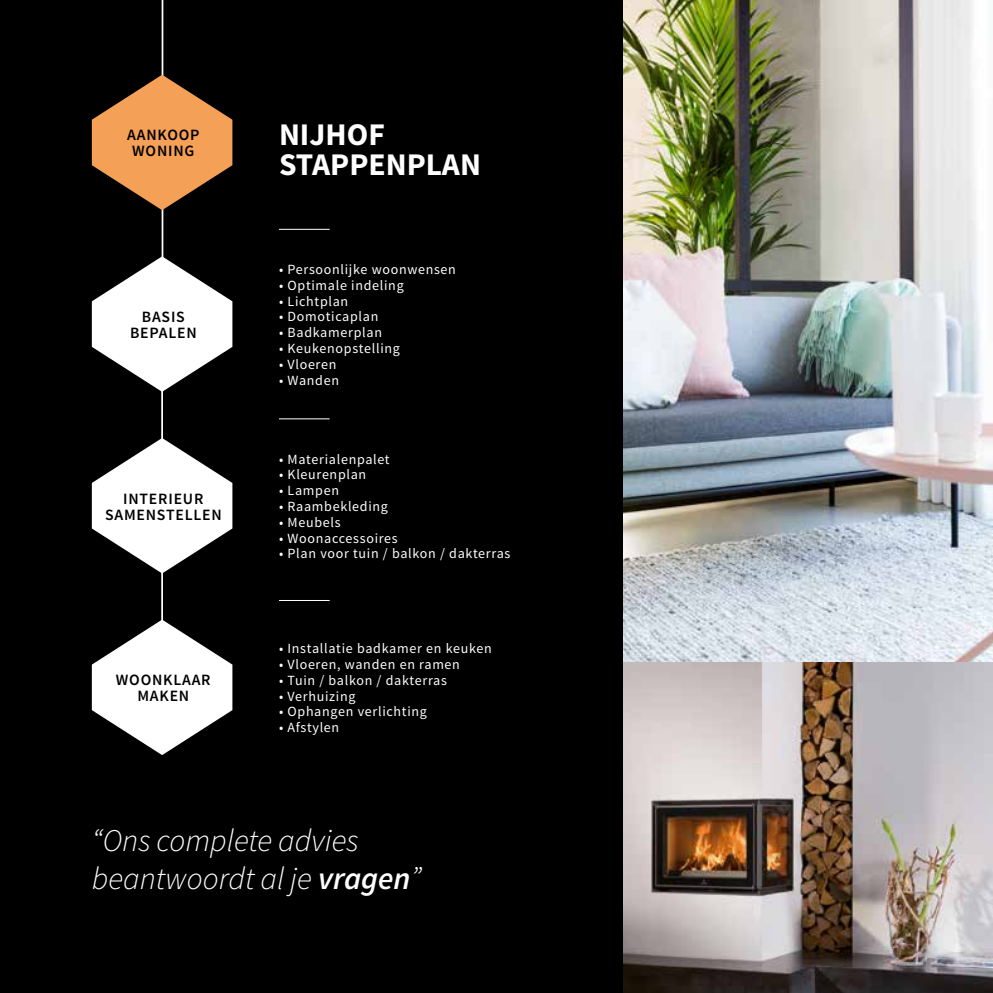
<style>
.page{position:relative;width:993px;height:993px;background:#fff}
.page>*{position:absolute;margin:0;border:0;box-sizing:border-box;transform-origin:0 0}
.t1{font:italic 300 31.5px/37.8px "Source Sans Pro";color:#fff}
.t2{font:700 31.5px/29.8px "Source Sans Pro";color:#fff}
.t3{font:600 15.75px/15.8px "Source Sans Pro";letter-spacing:.05em;color:#000;text-align:center}
.t4{font:14px "Source Sans Pro";letter-spacing:.05em;color:#fff}
.s1{font-weight:600}
</style>
<div class="page">
<div style="left:0;top:0;width:992px;height:992px;background:#000"></div>
<img style="left:623px;top:0;width:369px;height:992px">
<hr style="left:161px;top:0;width:2px;height:109px;background:#fff">
<hr style="left:161px;top:163px;width:2px;height:194px;background:#fff">
<hr style="left:161px;top:382px;width:2px;height:305px;background:#fff">
<svg style="left:92px;top:256px;width:140px;height:135px"></svg>
<svg style="left:92px;top:438px;width:140px;height:135px"></svg>
<svg style="left:92px;top:619px;width:140px;height:135px"></svg>
<svg style="left:92px;top:75px;width:140px;height:135px"></svg>
<hr style="left:279px;top:600px;width:50px;height:1px;background:#fff">
<hr style="left:279px;top:418px;width:50px;height:1px;background:#fff">
<hr style="left:279px;top:229px;width:50px;height:1px;background:#fff">
<p class="t3" style="left:127px;top:128px;width:74px">AANKOOP<br>WONING</p>
<p class="t3" style="left:130px;top:309px;width:68px">BASIS<br>BEPALEN</p>
<p class="t3" style="left:105px;top:491px;width:118px">INTERIEUR<br>SAMENSTELLEN</p>
<p class="t3" style="left:116px;top:672px;width:96px">WOONKLAAR<br>MAKEN</p>
<h1 class="t2" style="left:279px;top:121px;width:203px">NIJHOF<br>STAPPENPLAN</h1>
<p class="t4" style="left:279px;top:261px;width:178px">• Persoonlijke woonwensen</p>
<p class="t4" style="left:279px;top:276px;width:126px">• Optimale indeling</p>
<p class="t4" style="left:279px;top:292px;width:71px">• Lichtplan</p>
<p class="t4" style="left:279px;top:308px;width:101px">• Domoticaplan</p>
<p class="t4" style="left:279px;top:324px;width:104px">• Badkamerplan</p>
<p class="t4" style="left:279px;top:339px;width:122px">• Keukenopstelling</p>
<p class="t4" style="left:279px;top:355px;width:59px">• Vloeren</p>
<p class="t4" style="left:279px;top:371px;width:61px">• Wanden</p>
<p class="t4" style="left:279px;top:450px;width:112px">• Materialenpalet</p>
<p class="t4" style="left:279px;top:466px;width:89px">• Kleurenplan</p>
<p class="t4" style="left:279px;top:481px;width:61px">• Lampen</p>
<p class="t4" style="left:279px;top:497px;width:110px">• Raambekleding</p>
<p class="t4" style="left:279px;top:513px;width:63px">• Meubels</p>
<p class="t4" style="left:279px;top:529px;width:120px">• Woonaccessoires</p>
<p class="t4" style="left:279px;top:544px;width:233px">• Plan voor tuin / balkon / dakterras</p>
<p class="t4" style="left:279px;top:639px;width:214px">• Installatie badkamer en keuken</p>
<p class="t4" style="left:279px;top:655px;width:182px">• Vloeren, wanden en ramen</p>
<p class="t4" style="left:279px;top:671px;width:169px">• Tuin / balkon / dakterras</p>
<p class="t4" style="left:279px;top:687px;width:78px">• Verhuizing</p>
<p class="t4" style="left:279px;top:702px;width:149px">• Ophangen verlichting</p>
<p class="t4" style="left:279px;top:718px;width:62px">• Afstylen</p>
<h1 class="t1" style="left:92px;top:821px;width:331px">“Ons complete advies beantwoordt al je <span class="s1">vragen</span>”</h1>
</div>
